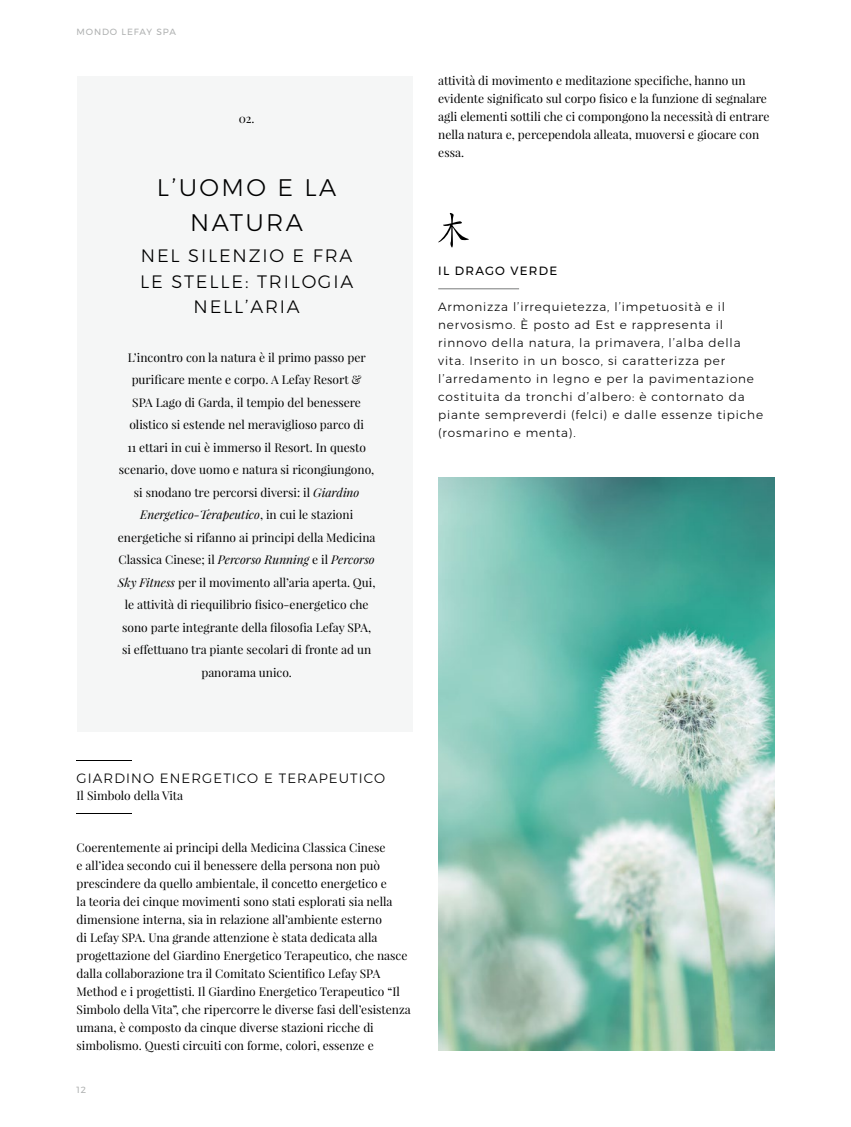
<style>
.page{position:relative;width:851px;height:1127px;background:#fff}
.page>*{position:absolute;margin:0;border:0;box-sizing:border-box;transform-origin:0 0}
.t1{font:300 24px/34.5px "Montserrat";letter-spacing:.1em;color:#000;text-align:center}
.t2{font:300 18px/25.5px "Montserrat";letter-spacing:.1em;color:#000;text-align:center}
.t3{font:300 13.5px "Montserrat";letter-spacing:.08em;color:#000}
.t4{font:12px/18px "Playfair Display";color:#000}
.t5{font:300 12px/18px "Montserrat";letter-spacing:.07em;color:#000}
.t6{font:12px "Montserrat";letter-spacing:.1em;color:#000}
.t7{font:9px "Montserrat";letter-spacing:.1em;color:#afb1b1}
.s1{font-style:italic}
</style>
<div class="page">
<img style="left:438px;top:478px;width:336px;height:572px">
<div style="left:77px;top:77px;width:335px;height:655px;background:#f5f6f6"></div>
<hr style="left:77px;top:760px;width:55px;height:1px;background:#000">
<hr style="left:77px;top:813px;width:55px;height:1px;background:#000">
<hr style="left:438px;top:288px;width:81px;height:1px;background:#797a7a">
<svg style="left:438px;top:213px;width:31px;height:35px"></svg>
<p class="t7" style="left:77px;top:25px;width:101px">MONDO LEFAY SPA</p>
<p class="t4" style="left:239px;top:110px;width:17px">02.</p>
<h1 class="t1" style="left:157px;top:170px;width:181px">L’UOMO E LA<br>NATURA</h1>
<h2 class="t2" style="left:140px;top:243px;width:214px">NEL SILENZIO E FRA<br>LE STELLE: TRILOGIA<br>NELL’ARIA</h2>
<p class="t4" style="left:118px;top:346px;width:259px;line-height:22.5px;text-align:center">L’incontro con la natura è il primo passo per purificare mente e corpo. A Lefay Resort &amp;<br>SPA Lago di Garda, il tempio del benessere olistico si estende nel meraviglioso parco di<br>11 ettari in cui è immerso il Resort. In questo scenario, dove uomo e natura si ricongiungono, si snodano tre percorsi diversi: il <span class="s1">Giardino Energetico-Terapeutico</span>, in cui le stazioni energetiche si rifanno ai principi della Medicina Classica Cinese; il <span class="s1">Percorso Running</span> e il <span class="s1">Percorso Sky Fitness</span> per il movimento all’aria aperta. Qui, le attività di riequilibrio fisico-energetico che sono parte integrante della filosofia Lefay SPA, si effettuano tra piante secolari di fronte ad un panorama unico.</p>
<p class="t4" style="left:438px;top:71px;width:332px">attività di movimento e meditazione specifiche, hanno un evidente significato sul corpo fisico e la funzione di segnalare agli elementi sottili che ci compongono la necessità di entrare nella natura e, percependola alleata, muoversi e giocare con essa.</p>
<p class="t6" style="left:438px;top:261px;width:120px">IL DRAGO VERDE</p>
<p class="t5" style="left:438px;top:297px;width:326px">Armonizza l’irrequietezza, l’impetuosità e il nervosismo. È posto ad Est e rappresenta il rinnovo della natura, la primavera, l’alba della vita. Inserito in un bosco, si caratterizza per l’arredamento in legno e per la pavimentazione costituita da tronchi d’albero: è contornato da piante sempreverdi (felci) e dalle essenze tipiche (rosmarino e menta).</p>
<p class="t3" style="left:77px;top:768px;width:310px">GIARDINO ENERGETICO E TERAPEUTICO</p>
<p class="t4" style="left:77px;top:786px;width:108px">Il Simbolo della Vita</p>
<p class="t4" style="left:77px;top:838px;width:335px">Coerentemente ai principi della Medicina Classica Cinese<br>e all’idea secondo cui il benessere della persona non può prescindere da quello ambientale, il concetto energetico e<br>la teoria dei cinque movimenti sono stati esplorati sia nella dimensione interna, sia in relazione all’ambiente esterno<br>di Lefay SPA. Una grande attenzione è stata dedicata alla progettazione del Giardino Energetico Terapeutico, che nasce dalla collaborazione tra il Comitato Scientifico Lefay SPA Method e i progettisti. Il Giardino Energetico Terapeutico “Il Simbolo della Vita”, che ripercorre le diverse fasi dell’esistenza umana, è composto da cinque diverse stazioni ricche di simbolismo. Questi circuiti con forme, colori, essenze e</p>
<p class="t7" style="left:77px;top:1083px;width:11px">12</p>
</div>
